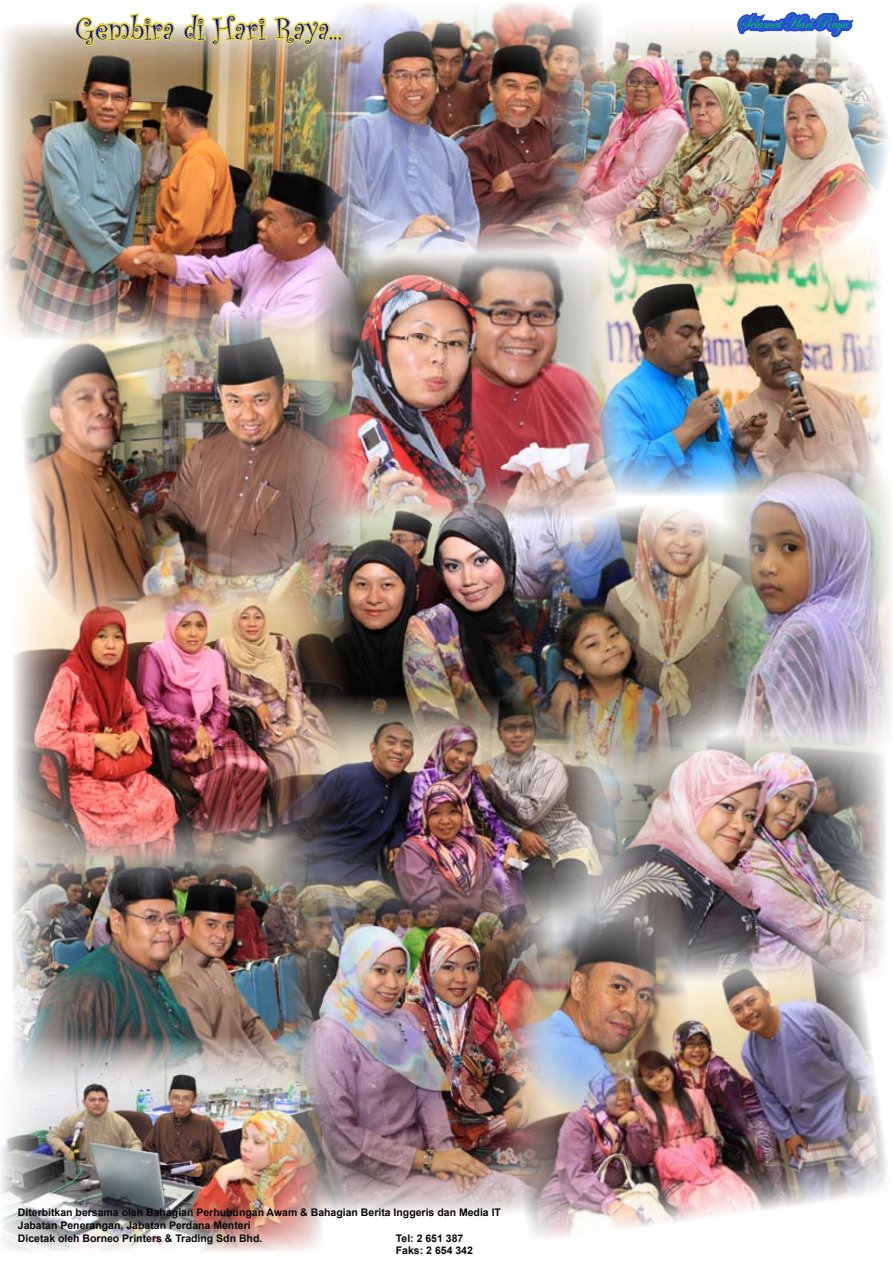
<style>
.page{position:relative;width:893px;height:1263px;background:#fff}
.page>*{position:absolute;margin:0;border:0;box-sizing:border-box;transform-origin:0 0}
.t1{font:31.5px "Curlz";color:#000ac3}
.t2{font:19.35px "Edwardian Script ITC";color:#00de2d;scale:.89 1}
.t3{font:700 10.5px/12.6px "Arial";color:#080606}
</style>
<div class="page">
<img style="left:12px;top:861px;width:274px;height:176px">
<img style="left:286px;top:926px;width:220px;height:288px">
<img style="left:352px;top:519px;width:120px;height:176px">
<img style="left:472px;top:505px;width:251px;height:229px">
<img style="left:13px;top:563px;width:340px;height:298px">
<img style="left:19px;top:340px;width:231px;height:289px">
<img style="left:1px;top:24px;width:321px;height:316px">
<img style="left:322px;top:2px;width:279px;height:250px">
<img style="left:314px;top:252px;width:305px;height:267px">
<img style="left:589px;top:288px;width:293px;height:208px">
<img style="left:545px;top:21px;width:342px;height:267px">
<img style="left:723px;top:468px;width:169px;height:266px">
<img style="left:611px;top:734px;width:275px;height:212px">
<img style="left:132px;top:311px;width:220px;height:297px">
<img style="left:264px;top:695px;width:347px;height:231px">
<img style="left:0;top:1037px;width:324px;height:215px">
<img style="left:494px;top:946px;width:393px;height:292px">
<img style="left:506px;top:904px;width:183px;height:216px">
<img style="left:691px;top:12px;width:197px;height:146px">
<svg style="left:73px;top:11px;width:271px;height:38px"></svg>
<h1 class="t1" style="left:75px;top:6px;width:269px">Gembira di Hari Raya...</h1>
<h2 class="t2" style="left:738px;top:12px;width:126px">Selamat Hari Raya</h2>
<p class="t3" style="left:18px;top:1207px;width:485px">Diterbitkan bersama oleh Bahagian Perhubungan Awam &amp; Bahagian Berita Inggeris dan Media IT<br>Jabatan Penerangan, Jabatan Perdana Menteri<br>Dicetak oleh Borneo Printers &amp; Trading Sdn Bhd.</p>
<p class="t3" style="left:396px;top:1232px;width:79px">Tel: 2 651 387<br>Faks: 2 654 342</p>
</div>
